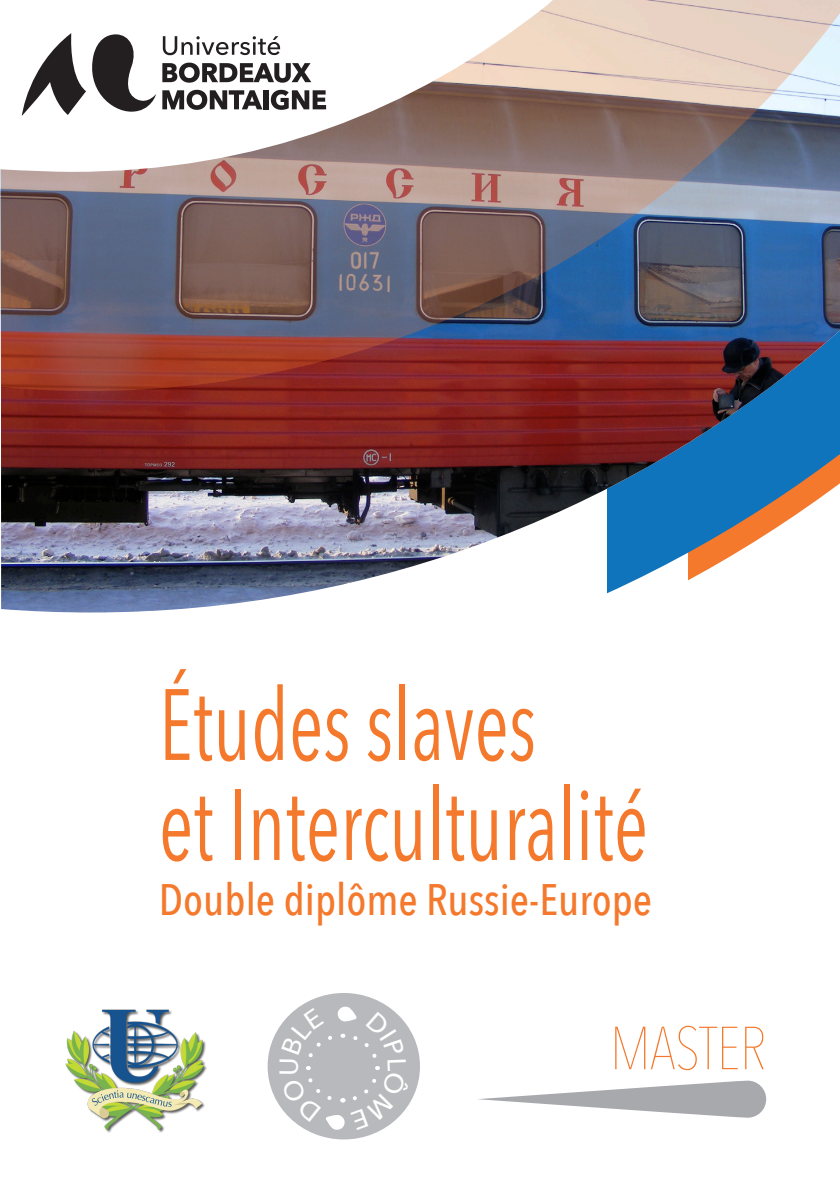
<style>
.page{position:relative;width:840px;height:1191px;background:#fff}
.page>*{position:absolute;margin:0;border:0;box-sizing:border-box;transform-origin:0 0}
.t1{font:100px "Avenir Next Condensed";color:#f4792c;scale:.81 1}
.t2{font:200 60px "Avenir Next Condensed";letter-spacing:-.01em;color:#f4792c}
.t3{font:500 44px "Avenir Next Condensed";color:#f4792c}
</style>
<div class="page">
<img style="left:0;top:172px;width:839px;height:440px">
<svg style="left:477px;top:1080px;width:288px;height:37px;fill:#a8a9ad"></svg>
<img style="left:2px;top:0;width:837px;height:391px">
<svg style="left:0;top:0;width:570px;height:172px"></svg>
<svg style="left:163px;top:36px;width:117px;height:19px"></svg>
<svg style="left:162px;top:63px;width:149px;height:20px"></svg>
<svg style="left:162px;top:90px;width:100px;height:20px"></svg>
<div style="left:263px;top:90px;width:5px;height:19px;background:#231f20"></div>
<svg style="left:271px;top:90px;width:55px;height:20px"></svg>
<svg style="left:22px;top:33px;width:134px;height:83px"></svg>
<img style="left:65px;top:1009px;width:142px;height:124px">
<div style="left:267px;top:993px;width:153px;height:146px;background:#b8b9bc;border-radius:50%"></div>
<svg style="left:279px;top:1006px;width:131px;height:124px"></svg>
<p class="t1" style="left:159px;top:639px;width:467px">Études slaves</p>
<p class="t1" style="left:159px;top:739px;width:605px">et Interculturalité</p>
<p class="t3" style="left:159px;top:873px;width:494px">Double diplôme Russie-Europe</p>
<p class="t2" style="left:609px;top:1012px;width:158px">MASTER</p>
</div>
